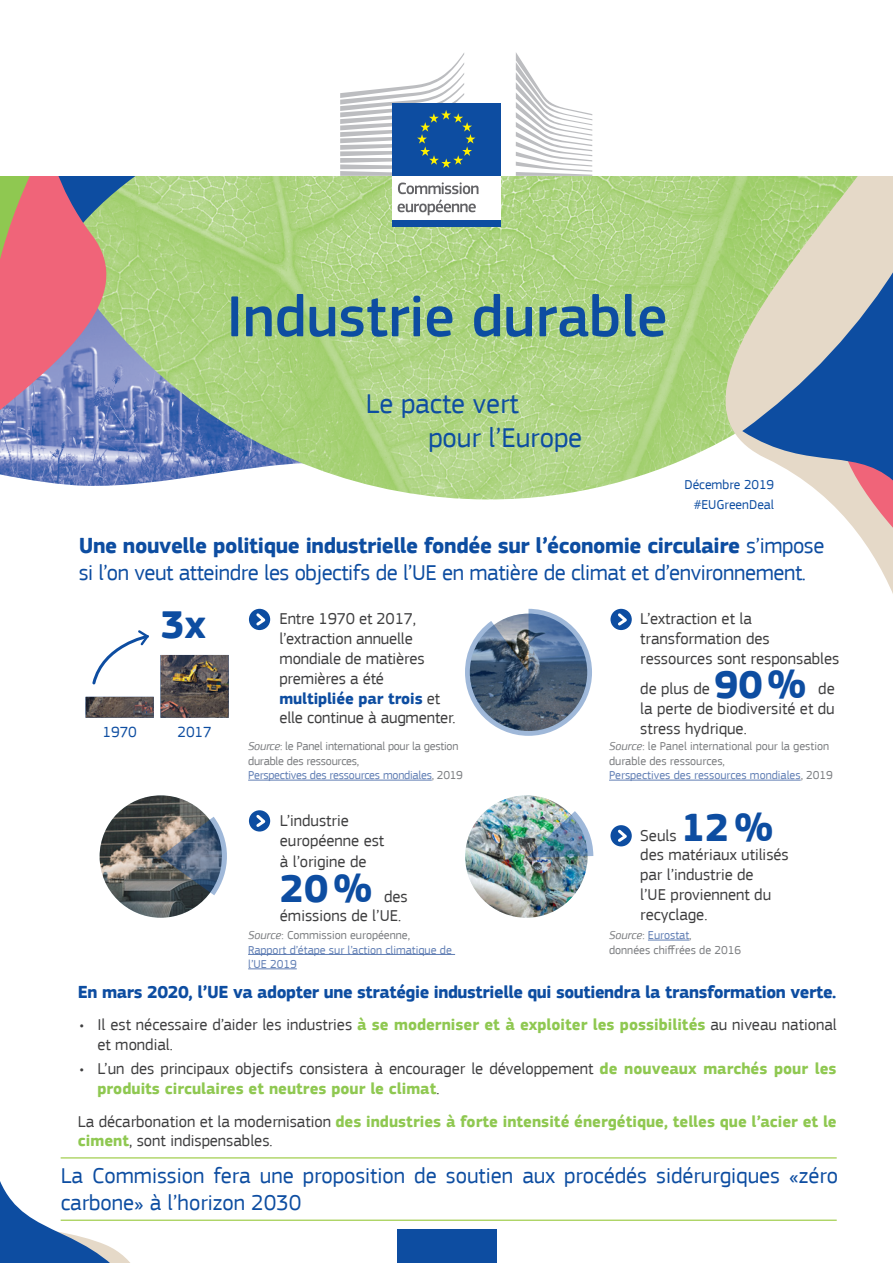
<style>
.page{position:relative;width:893px;height:1263px;background:#fff}
.page>*{position:absolute;margin:0;border:0;box-sizing:border-box;transform-origin:0 0}
.Main_Title{font:500 60px "EC Square Sans Pro";color:#0d4da1}
.t1{font:700 40.65px "EC Square Sans Pro";color:#0d4da1}
.Body_text{font:700 40.5px "EC Square Sans Pro";color:#0d4da1}
.Main_Subtitle{font:28.5px "EC Square Sans Pro";color:#0d4da1}
.Intro{font:22.5px/27px "EC Square Sans Pro";letter-spacing:-.02em;color:#0d4da1}
.Body_text-2{font:22.5px/27px "EC Square Sans Pro";color:#0d4da1}
.Title__1{font:700 18px "EC Square Sans Pro";letter-spacing:-.02em;color:#0d4da1}
.Body_text-3{font:16.5px/19.8px "EC Square Sans Pro";color:#3e3e3f}
.Body_text-4{font:700 16.5px/19.8px "EC Square Sans Pro";color:#8fc851}
.Body_text-5{font:15.45px "EC Square Sans Pro";color:#0d4da1}
.Date{font:13.5px "EC Square Sans Pro";color:#0d4da1}
.Source{font:12px/14.4px "EC Square Sans Pro";color:#7a7c7f}
.Source-2{font:12px/14.4px "EC Square Sans Pro";color:#607eb4}
.Source-3{font:12px/14.4px "EC Square Sans Pro";letter-spacing:-.02em;color:#7a7c7f}
.Source-4{font:12px "EC Square Sans Pro";letter-spacing:-.02em;color:#607eb4}
.s1{font-weight:700}
.s2{font-weight:700;color:#0d4da1}
.s3{font-style:italic}
.s4{color:#7a7c7f}
.s5{font-style:italic;color:#7a7c7f}
.s6{font-weight:700;color:#8fc851}
.s7{font-weight:400;color:#3e3e3f}
</style>
<div class="page">
<svg style="left:0;top:1157px;width:139px;height:106px"></svg>
<img style="left:0;top:176px;width:643px;height:323px">
<svg style="left:643px;top:176px;width:250px;height:418px"></svg>
<svg style="left:742px;top:259px;width:151px;height:278px"></svg>
<svg style="left:0;top:176px;width:240px;height:265px;background:#9abd8f"></svg>
<svg style="left:0;top:176px;width:139px;height:241px;background:#ac8e9b"></svg>
<svg style="left:0;top:176px;width:113px;height:123px;background:#c7747a"></svg>
<svg style="left:610px;top:825px;width:22px;height:21px"></svg>
<svg style="left:615px;top:827px;width:15px;height:17px"></svg>
<div style="left:249px;top:810px;width:21px;height:21px;background:#0d4da1;border-radius:50%"></div>
<svg style="left:256px;top:812px;width:13px;height:18px"></svg>
<svg style="left:610px;top:609px;width:22px;height:21px"></svg>
<svg style="left:615px;top:611px;width:15px;height:17px"></svg>
<div style="left:249px;top:609px;width:21px;height:21px;background:#0d4da1;border-radius:50%"></div>
<svg style="left:256px;top:611px;width:13px;height:17px"></svg>
<svg style="left:86px;top:630px;width:143px;height:88px"></svg>
<img style="left:465px;top:795px;width:123px;height:123px;border-radius:61px">
<img style="left:100px;top:795px;width:122px;height:123px;border-radius:61px">
<svg style="left:465px;top:609px;width:127px;height:127px"></svg>
<svg style="left:160px;top:817px;width:67px;height:78px;background:#737c88"></svg>
<img style="left:527px;top:811px;width:66px;height:46px">
<hr style="left:61px;top:1157px;width:776px;height:1px;background:#98c93c">
<hr style="left:61px;top:1219px;width:776px;height:2px;background:#98c93c">
<hr style="left:248px;top:780px;width:184px;height:1px;background:#607eb4">
<hr style="left:609px;top:780px;width:192px;height:1px;background:#607eb4">
<hr style="left:248px;top:954px;width:207px;height:1px;background:#607eb4">
<hr style="left:248px;top:968px;width:49px;height:1px;background:#607eb4">
<hr style="left:648px;top:940px;width:41px;height:1px;background:#607eb4">
<div style="left:392px;top:174px;width:108px;height:48px;background:#fff"></div>
<div style="left:392px;top:103px;width:108px;height:73px;background:#0d4da1"></div>
<svg style="left:340px;top:53px;width:135px;height:123px"></svg>
<div style="left:392px;top:221px;width:108px;height:6px;background:#0d4da1"></div>
<svg style="left:516px;top:53px;width:76px;height:123px"></svg>
<svg style="left:398px;top:182px;width:80px;height:33px"></svg>
<div style="left:397px;top:1229px;width:100px;height:34px;background:#0d4da1"></div>
<p class="Main_Title" style="left:226px;top:281px;width:442px">Industrie durable</p>
<p class="Main_Subtitle" style="left:366px;top:387px;width:154px">Le pacte vert</p>
<p class="Main_Subtitle" style="left:428px;top:421px;width:155px">pour l’Europe</p>
<p class="Date" style="left:684px;top:476px;width:91px">Décembre 2019</p>
<p class="Date" style="left:694px;top:496px;width:82px">#EUGreenDeal</p>
<p class="Intro" style="left:79px;top:532px;width:747px"><span class="s1">Une nouvelle politique industrielle fondée sur l’économie circulaire</span> s’impose si l’on veut atteindre les objectifs de l’UE en matière de climat et d’environnement.</p>
<p class="t1" style="left:161px;top:600px;width:47px">3x</p>
<p class="Body_text-5" style="left:103px;top:723px;width:36px">1970</p>
<p class="Body_text-5" style="left:177px;top:723px;width:36px">2017</p>
<p class="Body_text-3" style="left:279px;top:609px;width:178px">Entre 1970 et 2017, l’extraction annuelle mondiale de matières premières a été <span class="s2">multipliée par trois</span> et elle continue à augmenter.</p>
<p class="Source-3" style="left:248px;top:739px;width:212px"><span class="s3">Source</span>: le Panel international pour la gestion durable des ressources,</p>
<p class="Source-4" style="left:248px;top:768px;width:216px">Perspectives des ressources mondiales<span class="s4">, 2019</span></p>
<p class="Body_text-3" style="left:280px;top:810px;width:106px">L’industrie européenne est</p>
<p class="Body_text-3" style="left:280px;top:852px;width:88px">à l’origine de</p>
<p class="Body_text" style="left:280px;top:864px;width:94px">20%</p>
<p class="Body_text-3" style="left:280px;top:886px;width:129px;text-indent:104px">des émissions de l’UE.</p>
<p class="Source" style="left:248px;top:928px;width:163px"><span class="s3">Source</span>: Commission européenne,</p>
<p class="Source-2" style="left:248px;top:942px;width:205px">Rapport d’étape sur l’action climatique de l’UE 2019</p>
<p class="Body_text-3" style="left:640px;top:609px;width:201px">L’extraction et la transformation des ressources sont responsables</p>
<p class="Body_text-3" style="left:640px;top:679px;width:71px">de plus de</p>
<p class="Body_text" style="left:714px;top:661px;width:94px">90%</p>
<p class="Body_text-3" style="left:640px;top:679px;width:196px;text-align:justify;text-indent:178px">de la perte de biodiversité et du stress hydrique.</p>
<p class="Source" style="left:609px;top:739px;width:222px"><span class="s3">Source</span>: le Panel international pour la gestion durable des ressources,</p>
<p class="Source-2" style="left:609px;top:768px;width:225px">Perspectives des ressources mondiales<span class="s4">, 2019</span></p>
<p class="Body_text" style="left:681px;top:803px;width:94px">12%</p>
<p class="Body_text-3" style="left:640px;top:845px;width:150px">des matériaux utilisés par l’industrie de<br>l’UE proviennent du recyclage.</p>
<p class="Body_text-3" style="left:640px;top:825px;width:38px">Seuls</p>
<p class="Source-2" style="left:609px;top:928px;width:84px"><span class="s5">Source</span><span class="s4">:</span> Eurostat<span class="s4">,</span></p>
<p class="Source" style="left:609px;top:942px;width:134px">données chiffrées de 2016</p>
<p class="Title__1" style="left:78px;top:981px;width:760px">En mars 2020, l’UE va adopter une stratégie industrielle qui soutiendra la transformation verte.</p>
<p class="Body_text-3" style="left:97px;top:1015px;width:741px;text-indent:-18px">• Il est nécessaire d’aider les industries <span class="s6">à se moderniser et à exploiter les possibilités</span> au niveau national et mondial.</p>
<p class="Body_text-3" style="left:97px;top:1059px;width:741px;text-indent:-18px">• L’un des principaux objectifs consistera à encourager le développement <span class="s6">de nouveaux marchés pour les produits circulaires et neutres pour le climat</span>.</p>
<p class="Body_text-4" style="left:78px;top:1112px;width:760px"><span class="s7">La décarbonation et la modernisation</span> des industries à forte intensité énergétique, telles que l’acier et le ciment<span class="s7">, sont indispensables.</span></p>
<p class="Body_text-2" style="left:61px;top:1162px;width:779px">La Commission fera une proposition de soutien aux procédés sidérurgiques «zéro carbone» à l’horizon 2030</p>
</div>
